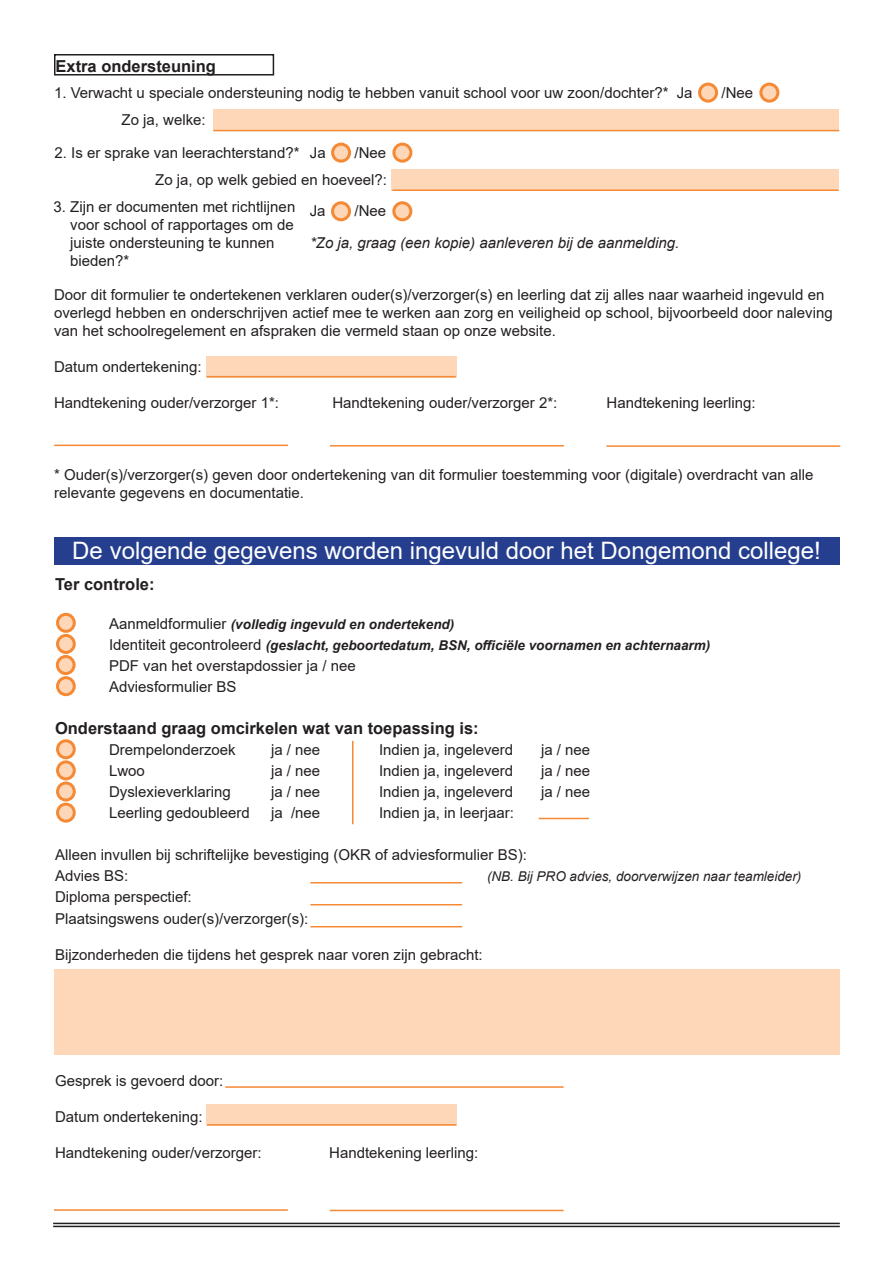
<style>
.page{position:relative;width:893px;height:1263px;background:#fff}
.page>*{position:absolute;margin:0;border:0;box-sizing:border-box;transform-origin:0 0}
.t1{font:24px "Arial";color:#fff}
.t2{font:700 16.5px "Arial";color:#231f20}
.t3{font:15px/18px "Arial";color:#231f20}
.t4{font:italic 15px "Arial";color:#231f20}
.t5{font:italic 700 13.5px "Arial";color:#231f20}
.t6{font:italic 13.5px "Arial";color:#231f20}
.s1{font-weight:400;font-style:normal;font-size:15px}
</style>
<div class="page">
<div style="left:54px;top:54px;width:220px;height:22px;border:2px solid #231f20"></div>
<div style="left:700px;top:84px;width:17px;height:17px;background:#fdd7b8;border-radius:50%"></div>
<div style="left:698px;top:83px;width:20px;height:20px;border:3px solid #f58934;border-radius:50%"></div>
<div style="left:761px;top:84px;width:17px;height:17px;background:#fdd7b8;border-radius:50%"></div>
<div style="left:759px;top:83px;width:20px;height:20px;border:3px solid #f58934;border-radius:50%"></div>
<div style="left:333px;top:144px;width:17px;height:17px;background:#fdd7b8;border-radius:50%"></div>
<div style="left:331px;top:143px;width:20px;height:20px;border:3px solid #f58934;border-radius:50%"></div>
<div style="left:394px;top:144px;width:17px;height:17px;background:#fdd7b8;border-radius:50%"></div>
<div style="left:392px;top:143px;width:20px;height:20px;border:3px solid #f58934;border-radius:50%"></div>
<div style="left:391px;top:170px;width:447px;height:21px;background:#fdd7b8"></div>
<hr style="left:392px;top:189px;width:446px;height:2px;background:#f58934">
<div style="left:333px;top:203px;width:17px;height:17px;background:#fdd7b8;border-radius:50%"></div>
<div style="left:331px;top:201px;width:20px;height:20px;border:3px solid #f58934;border-radius:50%"></div>
<div style="left:394px;top:203px;width:17px;height:17px;background:#fdd7b8;border-radius:50%"></div>
<div style="left:392px;top:201px;width:20px;height:20px;border:3px solid #f58934;border-radius:50%"></div>
<div style="left:213px;top:110px;width:626px;height:21px;background:#fdd7b8"></div>
<hr style="left:213px;top:130px;width:626px;height:1px;background:#f58934">
<hr style="left:53px;top:1223px;width:787px;height:1px;background:#231f20">
<hr style="left:53px;top:1226px;width:787px;height:1px;background:#231f20">
<div style="left:54px;top:537px;width:785px;height:28px;background:#253f8e"></div>
<hr style="left:352px;top:741px;width:1px;height:83px;background:#f58934">
<hr style="left:539px;top:818px;width:50px;height:1px;background:#f58934">
<hr style="left:310px;top:904px;width:152px;height:1px;background:#f58934">
<hr style="left:310px;top:882px;width:152px;height:1px;background:#f58934">
<div style="left:58px;top:614px;width:16px;height:17px;background:#fdd7b8;border-radius:50%"></div>
<div style="left:56px;top:613px;width:20px;height:20px;border:3px solid #f58934;border-radius:50%"></div>
<div style="left:58px;top:635px;width:16px;height:17px;background:#fdd7b8;border-radius:50%"></div>
<div style="left:56px;top:634px;width:20px;height:20px;border:3px solid #f58934;border-radius:50%"></div>
<div style="left:58px;top:678px;width:16px;height:17px;background:#fdd7b8;border-radius:50%"></div>
<div style="left:56px;top:676px;width:20px;height:20px;border:3px solid #f58934;border-radius:50%"></div>
<div style="left:58px;top:783px;width:16px;height:17px;background:#fdd7b8;border-radius:50%"></div>
<div style="left:56px;top:781px;width:20px;height:20px;border:3px solid #f58934;border-radius:50%"></div>
<div style="left:58px;top:741px;width:16px;height:17px;background:#fdd7b8;border-radius:50%"></div>
<div style="left:56px;top:739px;width:20px;height:20px;border:3px solid #f58934;border-radius:50%"></div>
<div style="left:58px;top:762px;width:16px;height:17px;background:#fdd7b8;border-radius:50%"></div>
<div style="left:56px;top:760px;width:20px;height:20px;border:3px solid #f58934;border-radius:50%"></div>
<div style="left:58px;top:804px;width:16px;height:17px;background:#fdd7b8;border-radius:50%"></div>
<div style="left:56px;top:803px;width:20px;height:20px;border:3px solid #f58934;border-radius:50%"></div>
<div style="left:54px;top:970px;width:785px;height:85px;background:#fdd7b8"></div>
<div style="left:57px;top:656px;width:17px;height:17px;background:#fdd7b8;border-radius:50%"></div>
<div style="left:56px;top:655px;width:20px;height:20px;border:3px solid #f58934;border-radius:50%"></div>
<hr style="left:310px;top:926px;width:152px;height:1px;background:#f58934">
<hr style="left:225px;top:1086px;width:339px;height:2px;background:#f58934">
<div style="left:207px;top:356px;width:250px;height:21px;background:#fdd7b8"></div>
<hr style="left:207px;top:376px;width:249px;height:1px;background:#f58934">
<hr style="left:54px;top:445px;width:234px;height:1px;background:#f58934">
<hr style="left:330px;top:445px;width:234px;height:1px;background:#f58934">
<hr style="left:606px;top:445px;width:234px;height:2px;background:#f58934">
<div style="left:207px;top:1104px;width:250px;height:21px;background:#fdd7b8"></div>
<hr style="left:207px;top:1124px;width:249px;height:1px;background:#f58934">
<hr style="left:54px;top:1209px;width:234px;height:2px;background:#f58934">
<hr style="left:330px;top:1210px;width:234px;height:1px;background:#f58934">
<p class="t2" style="left:56px;top:54px;width:162px">Extra ondersteuning</p>
<p class="t3" style="left:54px;top:83px;width:616px">1. Verwacht u speciale ondersteuning nodig te hebben vanuit school voor uw zoon/dochter?*</p>
<p class="t3" style="left:677px;top:83px;width:17px">Ja</p>
<p class="t3" style="left:722px;top:83px;width:33px">/Nee</p>
<p class="t3" style="left:122px;top:111px;width:86px">Zo ja, welke:</p>
<p class="t3" style="left:55px;top:143px;width:247px">2. Is er sprake van leerachterstand?*</p>
<p class="t3" style="left:310px;top:143px;width:17px">Ja</p>
<p class="t3" style="left:355px;top:143px;width:33px">/Nee</p>
<p class="t3" style="left:155px;top:171px;width:233px">Zo ja, op welk gebied en hoeveel?:</p>
<p class="t3" style="left:70px;top:198px;width:227px;text-indent:-17px">3. Zijn er documenten met richtlijnen voor school of rapportages om de juiste ondersteuning te kunnen bieden?*</p>
<p class="t3" style="left:310px;top:202px;width:17px">Ja</p>
<p class="t3" style="left:354px;top:202px;width:33px">/Nee</p>
<p class="t4" style="left:310px;top:233px;width:371px">*Zo ja, graag (een kopie) aanleveren bij de aanmelding.</p>
<p class="t3" style="left:54px;top:286px;width:780px">Door dit formulier te ondertekenen verklaren ouder(s)/verzorger(s) en leerling dat zij alles naar waarheid ingevuld en overlegd hebben en onderschrijven actief mee te werken aan zorg en veiligheid op school, bijvoorbeeld door naleving van het schoolregelement en afspraken die vermeld staan op onze website.</p>
<p class="t3" style="left:54px;top:358px;width:149px">Datum ondertekening:</p>
<p class="t3" style="left:54px;top:394px;width:227px">Handtekening ouder/verzorger 1*:</p>
<p class="t3" style="left:332px;top:394px;width:227px">Handtekening ouder/verzorger 2*:</p>
<p class="t3" style="left:607px;top:394px;width:151px">Handtekening leerling:</p>
<p class="t3" style="left:54px;top:466px;width:761px">* Ouder(s)/verzorger(s) geven door ondertekening van dit formulier toestemming voor (digitale) overdracht van alle</p>
<p class="t3" style="left:54px;top:484px;width:252px">relevante gegevens en documentatie.</p>
<p class="t1" style="left:72px;top:534px;width:750px">De volgende gegevens worden ingevuld door het Dongemond college!</p>
<p class="t2" style="left:55px;top:572px;width:101px">Ter controle:</p>
<p class="t5" style="left:109px;top:615px;width:347px"><span class="s1">Aanmeldformulier</span> (volledig ingevuld en ondertekend)</p>
<p class="t5" style="left:109px;top:636px;width:603px"><span class="s1">Identiteit gecontroleerd</span> (geslacht, geboortedatum, BSN, officiële voornamen en achternaarm)</p>
<p class="t3" style="left:109px;top:656px;width:248px">PDF van het overstapdossier ja / nee</p>
<p class="t3" style="left:109px;top:677px;width:129px">Adviesformulier BS</p>
<p class="t2" style="left:55px;top:716px;width:425px">Onderstaand graag omcirkelen wat van toepassing is:</p>
<p class="t3" style="left:109px;top:740px;width:128px">Drempelonderzoek</p>
<p class="t3" style="left:271px;top:740px;width:51px">ja / nee</p>
<p class="t3" style="left:379px;top:740px;width:136px">Indien ja, ingeleverd</p>
<p class="t3" style="left:541px;top:740px;width:51px">ja / nee</p>
<p class="t3" style="left:109px;top:761px;width:37px">Lwoo</p>
<p class="t3" style="left:271px;top:761px;width:51px">ja / nee</p>
<p class="t3" style="left:379px;top:761px;width:136px">Indien ja, ingeleverd</p>
<p class="t3" style="left:541px;top:761px;width:51px">ja / nee</p>
<p class="t3" style="left:109px;top:782px;width:123px">Dyslexieverklaring</p>
<p class="t3" style="left:271px;top:782px;width:51px">ja / nee</p>
<p class="t3" style="left:379px;top:782px;width:136px">Indien ja, ingeleverd</p>
<p class="t3" style="left:541px;top:782px;width:51px">ja / nee</p>
<p class="t3" style="left:109px;top:803px;width:142px">Leerling gedoubleerd</p>
<p class="t3" style="left:271px;top:803px;width:51px">ja /nee</p>
<p class="t3" style="left:379px;top:803px;width:137px">Indien ja, in leerjaar:</p>
<p class="t3" style="left:55px;top:844px;width:473px;line-height:21px">Alleen invullen bij schriftelijke bevestiging (OKR of adviesformulier BS):<br>Advies BS:</p>
<p class="t6" style="left:487px;top:867px;width:316px">(NB. Bij PRO advies, doorverwijzen naar teamleider)</p>
<p class="t3" style="left:55px;top:887px;width:138px">Diploma perspectief:</p>
<p class="t3" style="left:55px;top:909px;width:255px">Plaatsingswens ouder(s)/verzorger(s):</p>
<p class="t3" style="left:55px;top:945px;width:429px">Bijzonderheden die tijdens het gesprek naar voren zijn gebracht:</p>
<p class="t3" style="left:55px;top:1071px;width:170px">Gesprek is gevoerd door:</p>
<p class="t3" style="left:55px;top:1107px;width:149px">Datum ondertekening:</p>
<p class="t3" style="left:55px;top:1143px;width:208px">Handtekening ouder/verzorger:</p>
<p class="t3" style="left:329px;top:1143px;width:151px">Handtekening leerling:</p>
</div>
